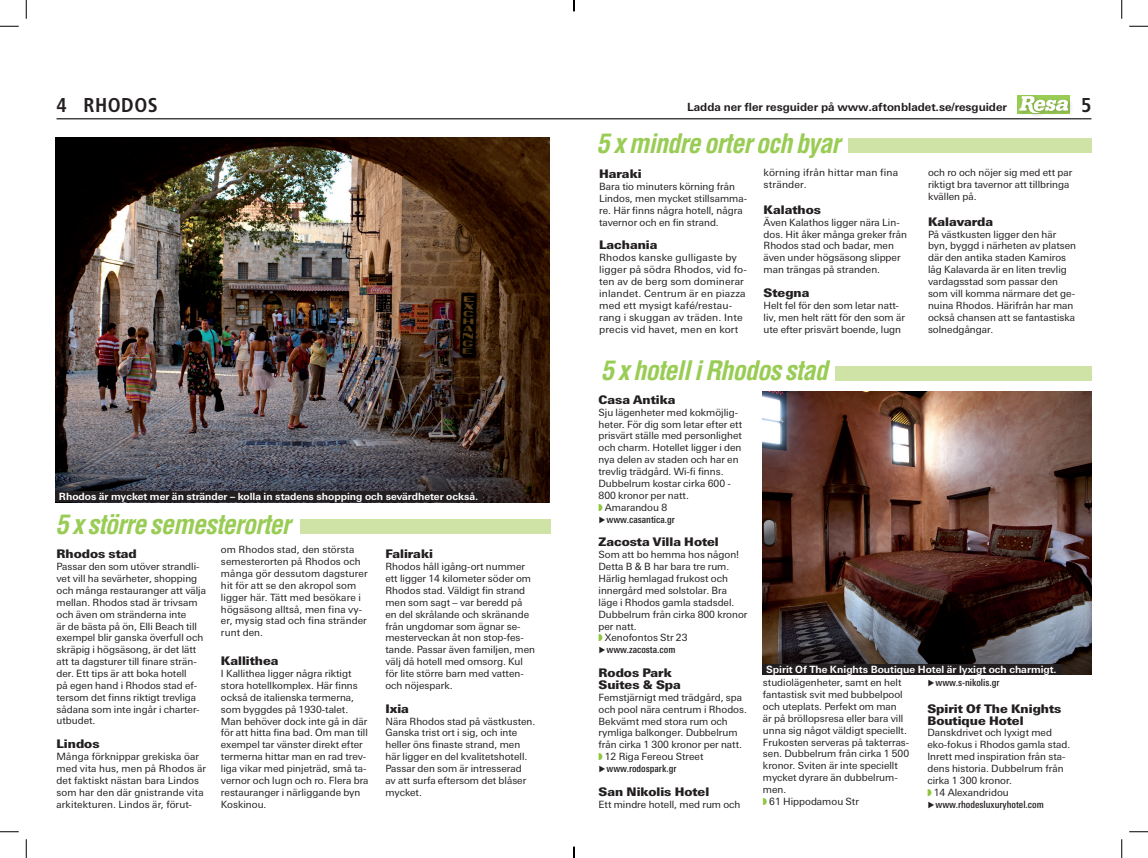
<style>
.page{position:relative;width:1148px;height:858px;background:#fff}
.page>*{position:absolute;margin:0;border:0;box-sizing:border-box;transform-origin:0 0}
.t1{font:26.25px "Helvetica Condensed AB Halvfet Kursiv";letter-spacing:-.03em;color:#99cc54}
.t2{font:700 condensed 20px "Frutiger";color:#231f20}
.t3{font:900 11.88px/11.9px "Linotype Univers AB Basic";color:#231f20}
.t4{font:700 11.25px "Linotype Univers AB Basic";color:#231f20}
.t5{font:10px/11.9px "Linotype Univers AB Basic";color:#231f20}
.t6{font:700 10px "Linotype Univers AB Basic";color:#fff}
.t7{font:500 condensed 10px "Linotype Univers";color:#231f20}
</style>
<div class="page">
<hr style="left:57px;top:118px;width:517px;height:1px;background:#231f20">
<hr style="left:574px;top:118px;width:517px;height:1px;background:#231f20">
<div style="left:1017px;top:94px;width:56px;height:25px;background:#231f20;opacity:.22"></div>
<svg style="left:1019px;top:96px;width:49px;height:18px"></svg>
<div style="left:300px;top:519px;width:250px;height:15px;background:#cfe3a6"></div>
<div style="left:848px;top:138px;width:243px;height:15px;background:#cfe3a6"></div>
<img style="left:55px;top:138px;width:494px;height:364px">
<div style="left:835px;top:366px;width:256px;height:14px;background:#cfe3a6"></div>
<img style="left:763px;top:392px;width:328px;height:283px">
<div style="left:762px;top:664px;width:299px;height:10px;background:#231f20"></div>
<div style="left:55px;top:491px;width:427px;height:11px;background:#231f20"></div>
<svg style="left:0;top:25px;width:19px;height:2px"></svg>
<svg style="left:1129px;top:25px;width:19px;height:2px"></svg>
<svg style="left:0;top:831px;width:19px;height:1px"></svg>
<svg style="left:1129px;top:831px;width:19px;height:1px"></svg>
<svg style="left:25px;top:0;width:2px;height:19px"></svg>
<svg style="left:25px;top:839px;width:2px;height:19px"></svg>
<svg style="left:1121px;top:0;width:1px;height:19px"></svg>
<svg style="left:1121px;top:839px;width:1px;height:19px"></svg>
<svg style="left:573px;top:0;width:2px;height:11px"></svg>
<svg style="left:573px;top:847px;width:2px;height:11px"></svg>
<h2 class="t2" style="left:57px;top:93px;width:40px">4 RHODOS</h2>
<p class="t4" style="left:687px;top:100px;width:321px">Ladda ner fler resguider på www.aftonbladet.se/resguider</p>
<h2 class="t2" style="left:1081px;top:93px;width:12px">5</h2>
<p class="t6" style="left:59px;top:491px;width:421px">Rhodos är mycket mer än stränder – kolla in stadens shopping och sevärdheter också.</p>
<h1 class="t1" style="left:55px;top:508px;width:237px">5 x större semesterorter</h1>
<p class="t3" style="left:57px;top:548px;width:82px">Rhodos stad</p>
<p class="t5" style="left:57px;top:561px;width:151px">Passar den som utöver strandli&shy;vet vill ha sevärheter, shopping och många restauranger att välja mellan. Rhodos stad är trivsam och även om stränderna inte<br>är de bästa på ön, Elli Beach till exempel blir ganska överfull och skräpig i högsäsong, är det lätt att ta dagsturer till finare strän&shy;der. Ett tips är att boka hotell<br>på egen hand i Rhodos stad ef&shy;tersom det finns riktigt trevliga sådana som inte ingår i charter&shy;utbudet.</p>
<p class="t3" style="left:57px;top:738px;width:44px">Lindos</p>
<p class="t5" style="left:57px;top:751px;width:151px">Många förknippar grekiska öar med vita hus, men på Rhodos är det faktiskt nästan bara Lindos som har den där gnistrande vita arkitekturen. Lindos är, förut-</p>
<p class="t5" style="left:221px;top:544px;width:148px">om Rhodos stad, den största semesterorten på Rhodos och många gör dessutom dagsturer hit för att se den akropol som ligger här. Tätt med besökare i högsäsong alltså, men fina vy&shy;er, mysig stad och fina stränder runt den.</p>
<p class="t3" style="left:221px;top:655px;width:59px">Kallithea</p>
<p class="t5" style="left:221px;top:667px;width:149px">I Kallithea ligger några riktigt stora hotellkomplex. Här finns också de italienska termerna, som byggdes på 1930-talet.<br>Man behöver dock inte gå in där för att hitta fina bad. Om man till exempel tar vänster direkt efter termerna hittar man en rad trev&shy;liga vikar med pinjeträd, små ta&shy;vernor och lugn och ro. Flera bra restauranger i närliggande byn<br>Koskinou.</p>
<p class="t3" style="left:385px;top:548px;width:49px">Faliraki</p>
<p class="t5" style="left:385px;top:561px;width:151px">Rhodos håll igång-ort nummer ett ligger 14 kilometer söder om<br>Rhodos stad. Väldigt fin strand men som sagt – var beredd på en del skrålande och skränande från ungdomar som ägnar se&shy;mesterveckan åt non stop-fes&shy;tande. Passar även familjen, men välj då hotell med omsorg. Kul för lite större barn med vatten&shy;och nöjespark.</p>
<p class="t3" style="left:385px;top:702px;width:25px">Ixia</p>
<p class="t5" style="left:385px;top:715px;width:151px">Nära Rhodos stad på västkusten.<br>Ganska trist ort i sig, och inte heller öns finaste strand, men här ligger en del kvalitetshotell.<br>Passar den som är intresserad<br>av att surfa eftersom det blåser mycket.</p>
<h1 class="t1" style="left:596px;top:127px;width:245px">5 x mindre orter och byar</h1>
<p class="t3" style="left:599px;top:168px;width:44px">Haraki</p>
<p class="t5" style="left:599px;top:181px;width:149px">Bara tio minuters körning från<br>Lindos, men mycket stillsamma&shy;re. Här finns några hotell, några tavernor och en fin strand.</p>
<p class="t3" style="left:599px;top:239px;width:60px">Lachania</p>
<p class="t5" style="left:599px;top:252px;width:149px">Rhodos kanske gulligaste by ligger på södra Rhodos, vid fo&shy;ten av de berg som dominerar inlandet. Centrum är en piazza med ett mysigt kafé/restau&shy;rang i skuggan av träden. Inte precis vid havet, men en kort</p>
<p class="t5" style="left:763px;top:167px;width:136px">körning ifrån hittar man fina stränder.</p>
<p class="t3" style="left:763px;top:203px;width:59px">Kalathos</p>
<p class="t5" style="left:763px;top:216px;width:145px">Även Kalathos ligger nära Lin&shy;dos. Hit åker många greker från<br>Rhodos stad och badar, men även under högsäsong slipper man trängas på stranden.</p>
<p class="t3" style="left:763px;top:286px;width:47px">Stegna</p>
<p class="t5" style="left:763px;top:299px;width:143px">Helt fel för den som letar natt&shy;liv, men helt rätt för den som är ute efter prisvärt boende, lugn</p>
<p class="t5" style="left:928px;top:167px;width:146px">och ro och nöjer sig med ett par riktigt bra tavernor att tillbringa kvällen på.</p>
<p class="t3" style="left:928px;top:215px;width:67px">Kalavarda</p>
<p class="t5" style="left:928px;top:228px;width:149px">På västkusten ligger den här byn, byggd i närheten av platsen där den antika staden Kamiros låg Kalavarda är en liten trevlig vardagsstad som passar den som vill komma närmare det ge&shy;nuina Rhodos. Härifrån har man också chansen att se fantastiska solnedgångar.</p>
<h1 class="t1" style="left:601px;top:354px;width:228px">5 x hotell i Rhodos stad</h1>
<p class="t3" style="left:598px;top:393px;width:78px">Casa Antika</p>
<p class="t5" style="left:598px;top:406px;width:141px">Sju lägenheter med kokmöjlig-</p>
<p class="t5" style="left:598px;top:418px;width:145px">heter. För dig som letar efter ett</p>
<p class="t5" style="left:598px;top:430px;width:145px">prisvärt ställe med personlighet</p>
<p class="t5" style="left:598px;top:442px;width:144px">och charm. Hotellet ligger i den</p>
<p class="t5" style="left:598px;top:454px;width:142px">nya delen av staden och har en</p>
<p class="t5" style="left:598px;top:466px;width:127px">trevlig trädgård. Wi-fi finns.</p>
<p class="t5" style="left:598px;top:477px;width:134px">Dubbelrum kostar cirka 600 -</p>
<p class="t5" style="left:598px;top:489px;width:92px">800 kronor per natt.</p>
<p class="t5" style="left:605px;top:501px;width:64px">Amarandou 8</p>
<p class="t7" style="left:606px;top:513px;width:70px">www.casantica.gr</p>
<p class="t3" style="left:598px;top:536px;width:122px">Zacosta Villa Hotel</p>
<p class="t5" style="left:598px;top:549px;width:142px">Som att bo hemma hos någon!</p>
<p class="t5" style="left:598px;top:561px;width:132px">Detta B &amp; B har bara tre rum.</p>
<p class="t5" style="left:598px;top:572px;width:131px">Härlig hemlagad frukost och</p>
<p class="t5" style="left:598px;top:584px;width:130px">innergård med solstolar. Bra</p>
<p class="t5" style="left:598px;top:596px;width:137px">läge i Rhodos gamla stadsdel.</p>
<p class="t5" style="left:598px;top:608px;width:150px">Dubbelrum från cirka 800 kronor</p>
<p class="t5" style="left:598px;top:620px;width:40px">per natt.</p>
<p class="t5" style="left:605px;top:632px;width:84px">Xenofontos Str 23</p>
<p class="t7" style="left:606px;top:644px;width:70px">www.zacosta.com</p>
<p class="t3" style="left:598px;top:666px;width:84px">Rodos Park<br>Suites &amp; Spa</p>
<p class="t5" style="left:598px;top:691px;width:145px">Femstjärnigt med trädgård, spa</p>
<p class="t5" style="left:598px;top:703px;width:150px">och pool nära centrum i Rhodos.</p>
<p class="t5" style="left:598px;top:715px;width:131px">Bekvämt med stora rum och</p>
<p class="t5" style="left:598px;top:727px;width:140px">rymliga balkonger. Dubbelrum</p>
<p class="t5" style="left:598px;top:739px;width:145px">från cirka 1 300 kronor per natt.</p>
<p class="t5" style="left:605px;top:751px;width:100px">12 Riga Fereou Street</p>
<p class="t7" style="left:606px;top:762px;width:71px">www.rodospark.gr</p>
<p class="t3" style="left:598px;top:785px;width:112px">San Nikolis Hotel</p>
<p class="t5" style="left:598px;top:798px;width:143px">Ett mindre hotell, med rum och</p>
<p class="t6" style="left:766px;top:663px;width:292px">Spirit Of The Knights Boutique Hotel är lyxigt och charmigt.</p>
<p class="t5" style="left:763px;top:677px;width:140px">studiolägenheter, samt en helt</p>
<p class="t5" style="left:763px;top:688px;width:141px">fantastisk svit med bubbelpool</p>
<p class="t5" style="left:763px;top:700px;width:135px">och uteplats. Perfekt om man</p>
<p class="t5" style="left:763px;top:712px;width:142px">är på bröllopsresa eller bara vill</p>
<p class="t5" style="left:763px;top:724px;width:145px">unna sig något väldigt speciellt.</p>
<p class="t5" style="left:763px;top:736px;width:148px">Frukosten serveras på takterras-</p>
<p class="t5" style="left:763px;top:748px;width:148px">sen. Dubbelrum från cirka 1 500</p>
<p class="t5" style="left:763px;top:760px;width:136px">kronor. Sviten är inte speciellt</p>
<p class="t5" style="left:763px;top:771px;width:136px">mycket dyrare än dubbelrum-</p>
<p class="t5" style="left:763px;top:783px;width:25px">men.</p>
<p class="t5" style="left:769px;top:795px;width:91px">61 Hippodamou Str</p>
<p class="t7" style="left:935px;top:677px;width:66px">www.s-nikolis.gr</p>
<p class="t3" style="left:927px;top:702px;width:135px">Spirit Of The Knights<br>Boutique Hotel</p>
<p class="t5" style="left:927px;top:727px;width:126px">Danskdrivet och lyxigt med</p>
<p class="t5" style="left:927px;top:739px;width:144px">eko-fokus i Rhodos gamla stad.</p>
<p class="t5" style="left:927px;top:751px;width:140px">Inrett med inspiration från sta-</p>
<p class="t5" style="left:927px;top:762px;width:138px">dens historia. Dubbelrum från</p>
<p class="t5" style="left:927px;top:774px;width:86px">cirka 1 300 kronor.</p>
<p class="t5" style="left:934px;top:786px;width:77px">14 Alexandridou</p>
<p class="t7" style="left:935px;top:798px;width:110px">www.rhodesluxuryhotel.com</p>
</div>
